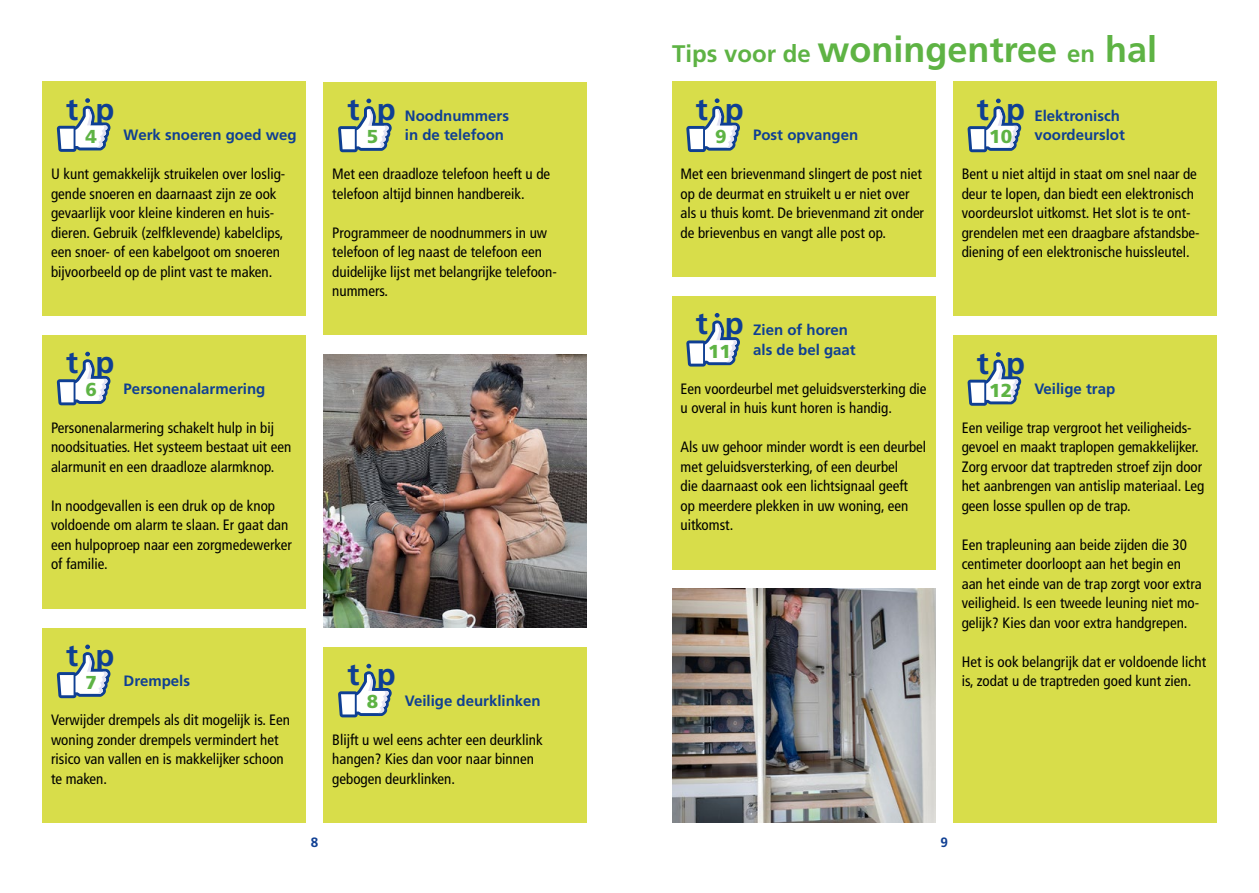
<style>
.page{position:relative;width:1259px;height:893px;background:#fff}
.page>*{position:absolute;margin:0;border:0;box-sizing:border-box;transform-origin:0 0}
.t1{font:700 36px "Frutiger LT Std";color:#5eb344}
.t2{font:700 30.9px "Frutiger LT Std";color:#0f3f93}
.t3{font:900 18.75px "Frutiger LT Std";color:#5eb344}
.t4{font:condensed 15px/19.5px "Frutiger LT Std";color:#000}
.t5{font:700 15px/19.5px "Frutiger LT Std";color:#0f3f93}
.t6{font:700 13.5px "Frutiger LT Std";color:#0f3f93}
.s1{font-size:24px}
</style>
<div class="page">
<div style="left:324px;top:82px;width:263px;height:253px;background:#d8dd4a"></div>
<div style="left:43px;top:82px;width:263px;height:234px;background:#d8dd4a"></div>
<svg style="left:57px;top:98px;width:53px;height:54px"></svg>
<div style="left:43px;top:335px;width:263px;height:273px;background:#d8dd4a"></div>
<svg style="left:338px;top:99px;width:54px;height:53px"></svg>
<svg style="left:57px;top:352px;width:53px;height:53px"></svg>
<div style="left:324px;top:647px;width:263px;height:176px;background:#d8dd4a"></div>
<div style="left:43px;top:628px;width:263px;height:195px;background:#d8dd4a"></div>
<svg style="left:57px;top:645px;width:53px;height:53px"></svg>
<svg style="left:338px;top:664px;width:54px;height:53px"></svg>
<div style="left:672px;top:82px;width:263px;height:195px;background:#d8dd4a"></div>
<div style="left:953px;top:82px;width:263px;height:234px;background:#d8dd4a"></div>
<div style="left:953px;top:335px;width:263px;height:487px;background:#d8dd4a"></div>
<div style="left:672px;top:296px;width:263px;height:273px;background:#d8dd4a"></div>
<img style="left:672px;top:588px;width:263px;height:235px">
<svg style="left:686px;top:98px;width:54px;height:54px"></svg>
<svg style="left:967px;top:99px;width:54px;height:53px"></svg>
<svg style="left:686px;top:313px;width:54px;height:54px"></svg>
<svg style="left:967px;top:352px;width:54px;height:54px"></svg>
<img style="left:324px;top:355px;width:263px;height:273px">
<h2 class="t2" style="left:66px;top:91px;width:50px">t p</h2>
<p class="t3" style="left:86px;top:125px;width:13px">4</p>
<p class="t5" style="left:124px;top:125px;width:174px">Werk snoeren goed weg</p>
<p class="t4" style="left:51px;top:164px;width:236px">U kunt gemakkelijk struikelen over loslig&shy;gende snoeren en daarnaast zijn ze ook gevaarlijk voor kleine kinderen en huis&shy;dieren. Gebruik (zelfklevende) kabelclips, een snoer- of een kabelgoot om snoeren bijvoorbeeld op de plint vast te maken.</p>
<h2 class="t2" style="left:66px;top:344px;width:50px">t p</h2>
<p class="t3" style="left:86px;top:378px;width:13px">6</p>
<p class="t5" style="left:124px;top:379px;width:143px">Personenalarmering</p>
<p class="t4" style="left:51px;top:418px;width:242px">Personenalarmering schakelt hulp in bij noodsituaties. Het systeem bestaat uit een alarmunit en een draadloze alarmknop.</p>
<p class="t4" style="left:51px;top:496px;width:242px">In noodgevallen is een druk op de knop voldoende om alarm te slaan. Er gaat dan een hulpoproep naar een zorgmedewerker of familie.</p>
<h2 class="t2" style="left:66px;top:637px;width:50px">t p</h2>
<p class="t3" style="left:86px;top:671px;width:13px">7</p>
<p class="t5" style="left:124px;top:671px;width:68px">Drempels</p>
<p class="t4" style="left:51px;top:710px;width:240px">Verwijder drempels als dit mogelijk is. Een woning zonder drempels vermindert het risico van vallen en is makkelijker schoon te maken.</p>
<h2 class="t2" style="left:347px;top:91px;width:50px">t p</h2>
<p class="t3" style="left:367px;top:125px;width:13px">5</p>
<p class="t5" style="left:405px;top:106px;width:106px">Noodnummers in de telefoon</p>
<p class="t4" style="left:332px;top:164px;width:219px">Met een draadloze telefoon heeft u de telefoon altijd binnen handbereik.</p>
<p class="t4" style="left:332px;top:223px;width:226px">Programmeer de noodnummers in uw telefoon of leg naast de telefoon een duidelijke lijst met belangrijke telefoon&shy;nummers.</p>
<h2 class="t2" style="left:347px;top:656px;width:50px">t p</h2>
<p class="t3" style="left:367px;top:690px;width:13px">8</p>
<p class="t5" style="left:405px;top:691px;width:137px">Veilige deurklinken</p>
<p class="t4" style="left:332px;top:730px;width:212px">Blijft u wel eens achter een deurklink hangen? Kies dan voor naar binnen gebogen deurklinken.</p>
<h1 class="t1" style="left:672px;top:28px;width:486px"><span class="s1">Tips voor de</span> woningentree <span class="s1">en</span> hal</h1>
<h2 class="t2" style="left:696px;top:91px;width:50px">t p</h2>
<p class="t3" style="left:715px;top:125px;width:13px">9</p>
<p class="t5" style="left:753px;top:125px;width:107px">Post opvangen</p>
<p class="t4" style="left:680px;top:164px;width:245px">Met een brievenmand slingert de post niet op de deurmat en struikelt u er niet over als u thuis komt. De brievenmand zit onder de brievenbus en vangt alle post op.</p>
<h2 class="t2" style="left:696px;top:305px;width:50px">t p</h2>
<p class="t3" style="left:708px;top:340px;width:24px">11</p>
<p class="t5" style="left:753px;top:320px;width:104px">Zien of horen als de bel gaat</p>
<p class="t4" style="left:680px;top:379px;width:247px">Een voordeurbel met geluidsversterking die u overal in huis kunt horen is handig.</p>
<p class="t4" style="left:680px;top:437px;width:247px">Als uw gehoor minder wordt is een deurbel met geluidsversterking, of een deurbel<br>die daarnaast ook een lichtsignaal geeft<br>op meerdere plekken in uw woning, een uitkomst.</p>
<h2 class="t2" style="left:977px;top:91px;width:50px">t p</h2>
<p class="t3" style="left:989px;top:125px;width:24px">10</p>
<p class="t5" style="left:1034px;top:106px;width:92px">Elektronisch voordeurslot</p>
<p class="t4" style="left:961px;top:164px;width:239px">Bent u niet altijd in staat om snel naar de deur te lopen, dan biedt een elektronisch voordeurslot uitkomst. Het slot is te ont&shy;grendelen met een draagbare afstandsbe&shy;diening of een elektronische huissleutel.</p>
<h2 class="t2" style="left:977px;top:345px;width:50px">t p</h2>
<p class="t3" style="left:989px;top:379px;width:24px">12</p>
<p class="t5" style="left:1034px;top:379px;width:82px">Veilige trap</p>
<p class="t4" style="left:961px;top:418px;width:244px">Een veilige trap vergroot het veiligheids&shy;gevoel en maakt traplopen gemakkelijker.<br>Zorg ervoor dat traptreden stroef zijn door het aanbrengen van antislip materiaal. Leg geen losse spullen op de trap.</p>
<p class="t4" style="left:961px;top:535px;width:241px">Een trapleuning aan beide zijden die 30 centimeter doorloopt aan het begin en aan het einde van de trap zorgt voor extra veiligheid. Is een tweede leuning niet mo&shy;gelijk? Kies dan voor extra handgrepen.</p>
<p class="t4" style="left:961px;top:652px;width:246px">Het is ook belangrijk dat er voldoende licht is, zodat u de traptreden goed kunt zien.</p>
<p class="t6" style="left:311px;top:834px;width:9px">8</p>
<p class="t6" style="left:940px;top:834px;width:9px">9</p>
</div>
